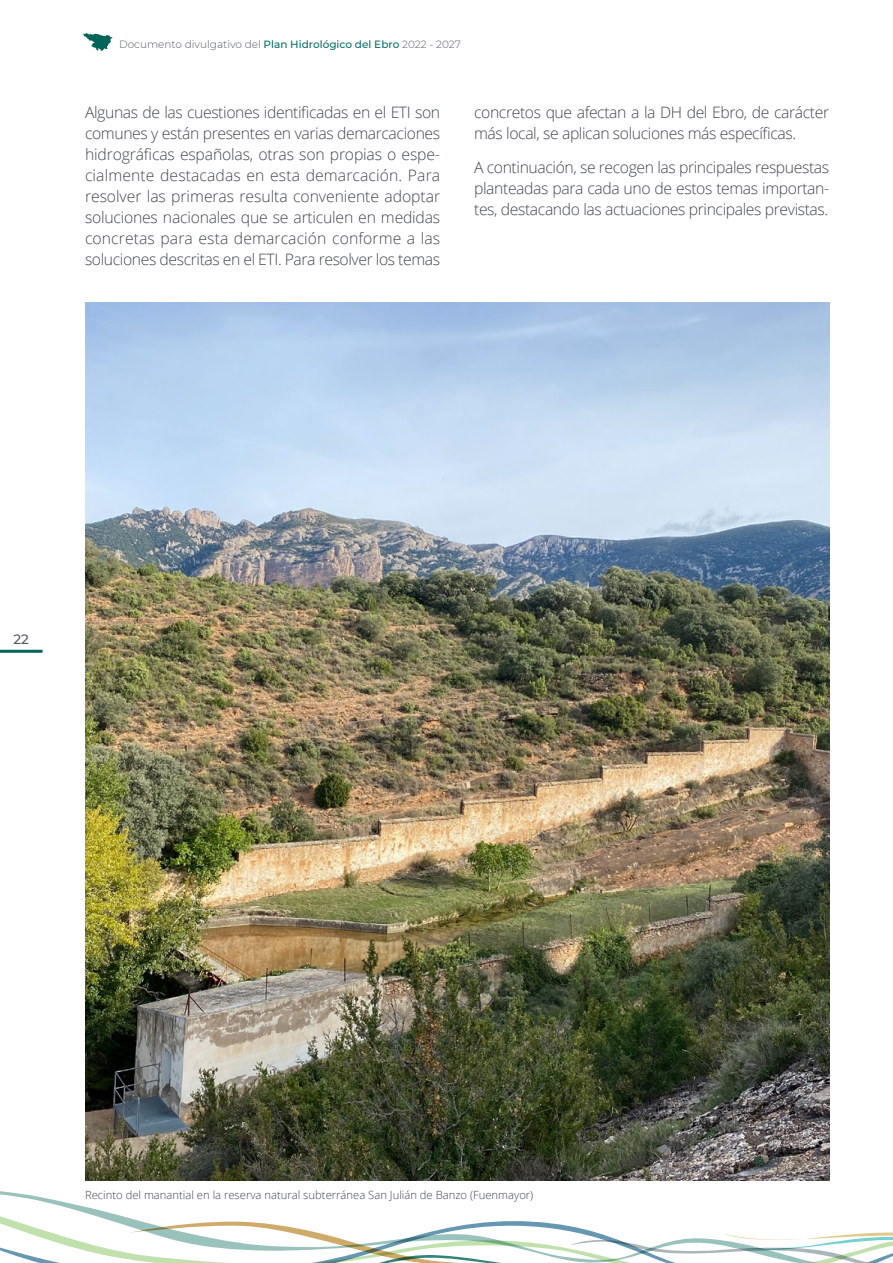
<style>
.page{position:relative;width:893px;height:1263px;background:#fff}
.page>*{position:absolute;margin:0;border:0;box-sizing:border-box;transform-origin:0 0}
.t1{font:300 15.75px/21px "Open Sans";letter-spacing:-.025em;color:#404649;text-align:justify}
.t2{font:500 13.5px "Montserrat";color:#555c5e}
.t3{font:300 11.25px "Open Sans";color:#404649}
.t4{font:300 10.5px "Montserrat";color:#555c5e}
.s1{font-weight:500;color:#007064}
</style>
<div class="page">
<svg style="left:0;top:1201px;width:893px;height:62px"></svg>
<hr style="left:0;top:650px;width:43px;height:3px;background:#006558">
<svg style="left:83px;top:33px;width:30px;height:18px"></svg>
<img style="left:85px;top:303px;width:744px;height:877px">
<p class="t4" style="left:119px;top:37px;width:343px">Documento divulgativo del <span class="s1">Plan Hidrológico del Ebro</span> 2022 - 2027</p>
<p class="t1" style="left:85px;top:102px;width:357px">Algunas de las cuestiones identificadas en el ETI son comunes y están presentes en varias demarcaciones hidrográficas españolas, otras son propias o espe&shy;cialmente destacadas en esta demarcación. Para resolver las primeras resulta conveniente adoptar soluciones nacionales que se articulen en medidas concretas para esta demarcación conforme a las soluciones descritas en el ETI. Para resolver los temas</p>
<p class="t1" style="left:474px;top:102px;width:357px">concretos que afectan a la DH del Ebro, de carácter más local, se aplican soluciones más específicas.</p>
<p class="t1" style="left:474px;top:156px;width:357px">A continuación, se recogen las principales respuestas planteadas para cada uno de estos temas importan&shy;tes, destacando las actuaciones principales previstas.</p>
<p class="t2" style="left:14px;top:630px;width:17px">22</p>
<p class="t3" style="left:85px;top:1187px;width:450px">Recinto del manantial en la reserva natural subterránea San Julián de Banzo (Fuenmayor)</p>
</div>
